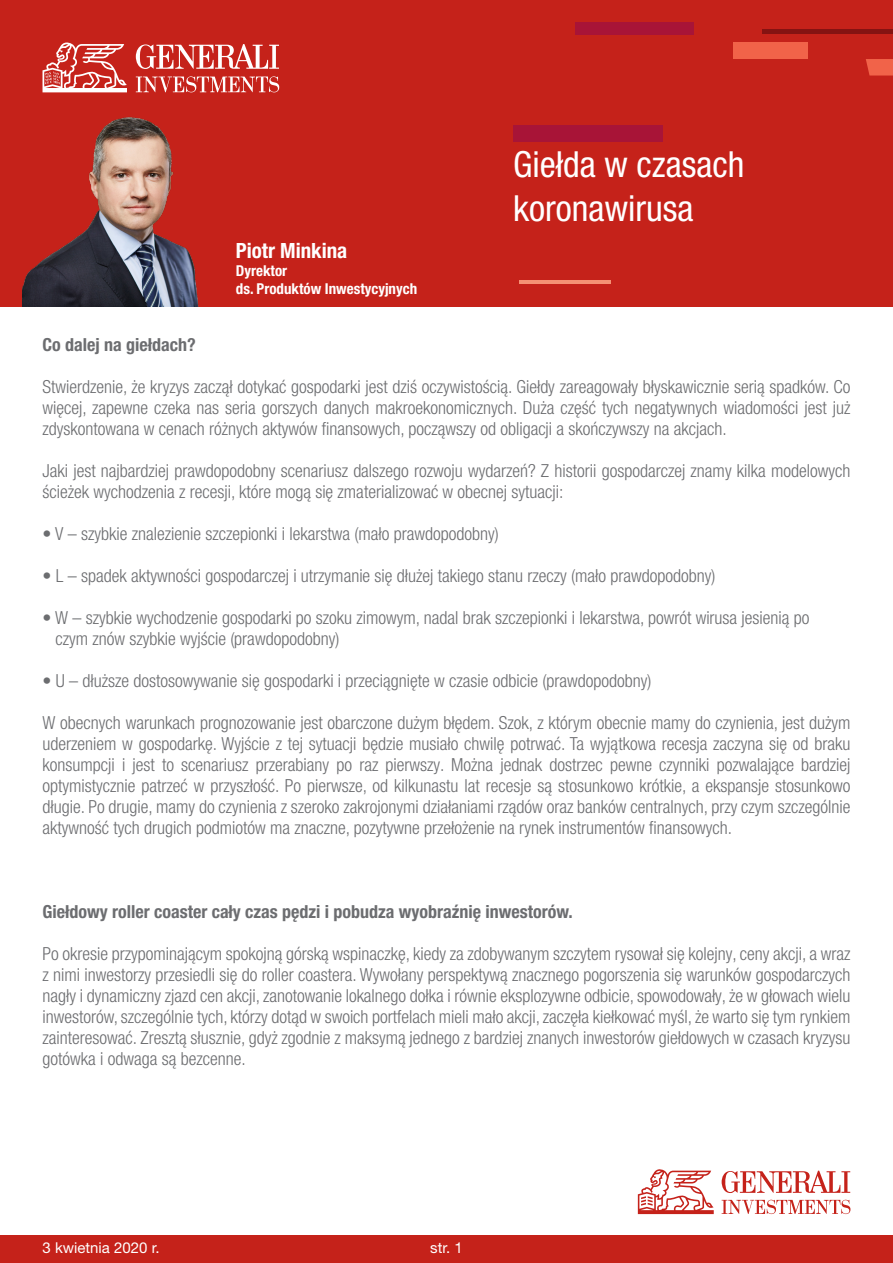
<style>
.page{position:relative;width:893px;height:1263px;background:#fff}
.page>*{position:absolute;margin:0;border:0;box-sizing:border-box;transform-origin:0 0}
.t1{font:condensed 36px/43.2px "Helvetica Neue LT Pro";color:#fff}
.t2{font:700 condensed 21px "Helvetica Neue LT Pro";color:#fff}
._04_Copy_10_pt{font:300 condensed 18px/21px "Helvetica Neue LT Pro";color:#6c6d70;text-align:justify}
._04_Copy_10_pt-2{font:700 condensed 18px "Helvetica Neue LT Pro";color:#6c6d70}
.t3{font:700 condensed 15px/18px "Helvetica Neue LT Pro";color:#fff}
.t4{font:15px "Helvetica Neue LT Pro";color:#fff}
</style>
<div class="page">
<div style="left:0;top:1235px;width:893px;height:28px;background:#c5221a"></div>
<svg style="left:638px;top:1169px;width:76px;height:45px"></svg>
<svg style="left:722px;top:1200px;width:128px;height:14px"></svg>
<svg style="left:722px;top:1171px;width:128px;height:22px"></svg>
<div style="left:0;top:0;width:893px;height:307px;background:#c5221a"></div>
<div style="left:575px;top:22px;width:118px;height:12px;background:#a81437"></div>
<div style="left:513px;top:125px;width:149px;height:17px;background:#a81437"></div>
<hr style="left:762px;top:30px;width:131px;height:4px;background:#851312">
<div style="left:733px;top:43px;width:75px;height:16px;background:#f16349"></div>
<svg style="left:866px;top:59px;width:27px;height:17px"></svg>
<hr style="left:519px;top:280px;width:91px;height:4px;background:#f59174">
<svg style="left:136px;top:76px;width:143px;height:16px"></svg>
<svg style="left:136px;top:44px;width:143px;height:25px"></svg>
<svg style="left:43px;top:42px;width:84px;height:50px"></svg>
<img style="left:23px;top:117px;width:176px;height:190px">
<p class="t2" style="left:236px;top:238px;width:113px">Piotr Minkina</p>
<p class="t3" style="left:236px;top:261px;width:183px">Dyrektor<br>ds. Produktów Inwestycyjnych</p>
<p class="t1" style="left:513px;top:143px;width:233px">Giełda w czasach koronawirusa</p>
<p class="_04_Copy_10_pt-2" style="left:43px;top:334px;width:155px">Co dalej na giełdach?</p>
<p class="_04_Copy_10_pt" style="left:43px;top:376px;width:809px">Stwierdzenie, że kryzys zaczął dotykać gospodarki jest dziś oczywistością. Giełdy zareagowały błyskawicznie serią spadków. Co więcej, zapewne czeka nas seria gorszych danych makroekonomicznych. Duża część tych negatywnych wiadomości jest już zdyskontowana w cenach różnych aktywów finansowych, począwszy od obligacji a skończywszy na akcjach.</p>
<p class="_04_Copy_10_pt" style="left:43px;top:460px;width:809px">Jaki jest najbardziej prawdopodobny scenariusz dalszego rozwoju wydarzeń? Z historii gospodarczej znamy kilka modelowych ścieżek wychodzenia z recesji, które mogą się zmaterializować w obecnej sytuacji:</p>
<p class="_04_Copy_10_pt" style="left:43px;top:523px;width:458px">• V – szybkie znalezienie szczepionki i lekarstwa (mało prawdopodobny)</p>
<p class="_04_Copy_10_pt" style="left:43px;top:565px;width:674px">• L – spadek aktywności gospodarczej i utrzymanie się dłużej takiego stanu rzeczy (mało prawdopodobny)</p>
<p class="_04_Copy_10_pt" style="left:55px;top:607px;width:756px;text-indent:-13px">• W – szybkie wychodzenie gospodarki po szoku zimowym, nadal brak szczepionki i lekarstwa, powrót wirusa jesienią po czym znów szybkie wyjście (prawdopodobny)</p>
<p class="_04_Copy_10_pt" style="left:43px;top:670px;width:610px">• U – dłuższe dostosowywanie się gospodarki i przeciągnięte w czasie odbicie (prawdopodobny)</p>
<p class="_04_Copy_10_pt" style="left:43px;top:712px;width:809px">W obecnych warunkach prognozowanie jest obarczone dużym błędem. Szok, z którym obecnie mamy do czynienia, jest dużym uderzeniem w gospodarkę. Wyjście z tej sytuacji będzie musiało chwilę potrwać. Ta wyjątkowa recesja zaczyna się od braku konsumpcji i jest to scenariusz przerabiany po raz pierwszy. Można jednak dostrzec pewne czynniki pozwalające bardziej optymistycznie patrzeć w przyszłość. Po pierwsze, od kilkunastu lat recesje są stosunkowo krótkie, a ekspansje stosunkowo długie. Po drugie, mamy do czynienia z szeroko zakrojonymi działaniami rządów oraz banków centralnych, przy czym szczególnie aktywność tych drugich podmiotów ma znaczne, pozytywne przełożenie na rynek instrumentów finansowych.</p>
<p class="_04_Copy_10_pt-2" style="left:43px;top:901px;width:532px">Giełdowy roller coaster cały czas pędzi i pobudza wyobraźnię inwestorów.</p>
<p class="_04_Copy_10_pt" style="left:43px;top:943px;width:809px">Po okresie przypominającym spokojną górską wspinaczkę, kiedy za zdobywanym szczytem rysował się kolejny, ceny akcji, a wraz z nimi inwestorzy przesiedli się do roller coastera. Wywołany perspektywą znacznego pogorszenia się warunków gospodarczych nagły i dynamiczny zjazd cen akcji, zanotowanie lokalnego dołka i równie eksplozywne odbicie, spowodowały, że w głowach wielu inwestorów, szczególnie tych, którzy dotąd w swoich portfelach mieli mało akcji, zaczęła kiełkować myśl, że warto się tym rynkiem zainteresować. Zresztą słusznie, gdyż zgodnie z maksymą jednego z bardziej znanych inwestorów giełdowych w czasach kryzysu gotówka i odwaga są bezcenne.</p>
<p class="t4" style="left:43px;top:1238px;width:118px">3 kwietnia 2020 r.</p>
<p class="t4" style="left:430px;top:1238px;width:34px">str. 1</p>
</div>
